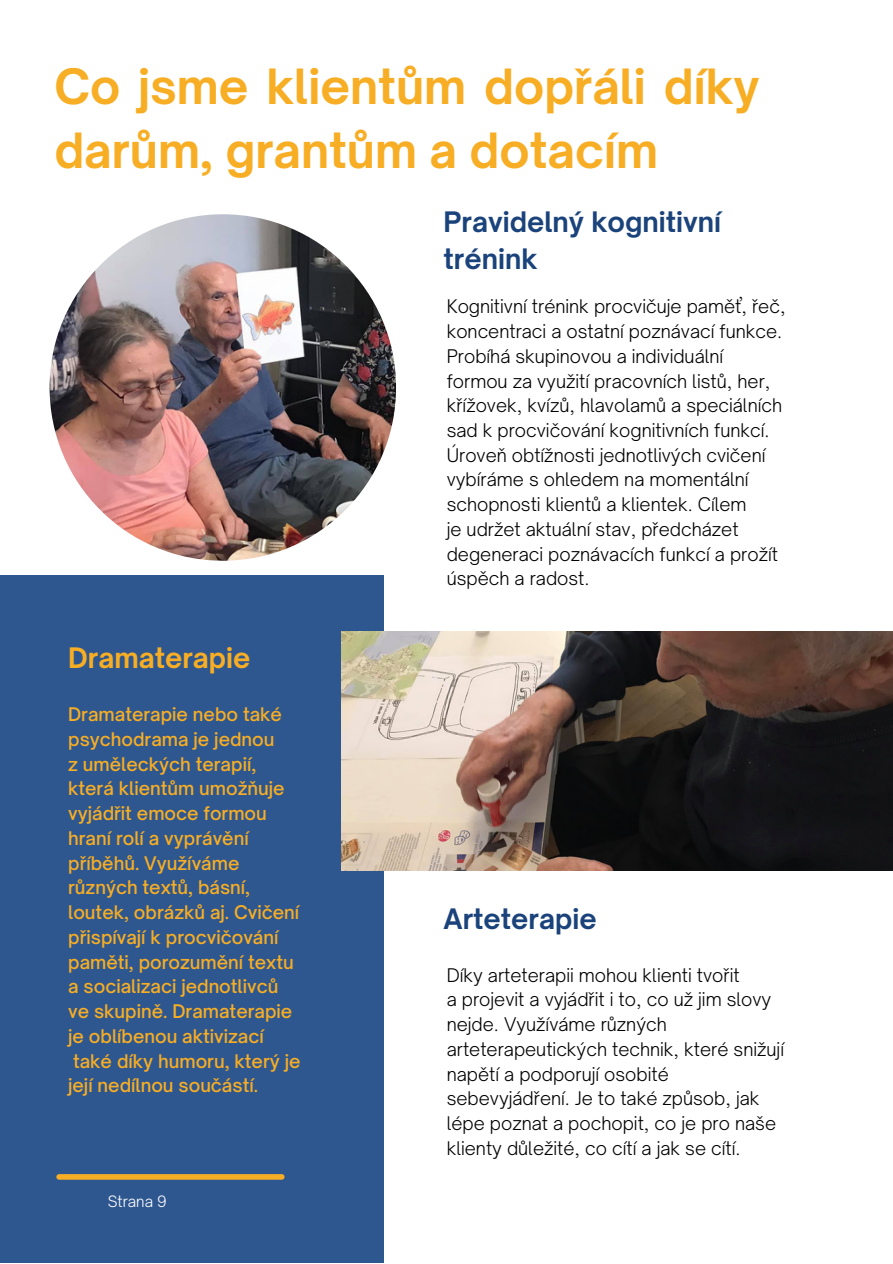
<style>
.page{position:relative;width:893px;height:1264px;background:#fff}
.page>*{position:absolute;margin:0;border:0;box-sizing:border-box;transform-origin:0 0}
.t1{font:700 46.5px/64.1px "Open Sauce One";color:#f7ae24}
.t2{font:700 27px/37px "Open Sauce One";color:#1b437b}
.t3{font:700 27px "Open Sauce One";color:#f7ae24}
.t4{font:300 18px/24.8px "Open Sauce One";color:#000}
.t5{font:500 18px/24.8px "Open Sauce One";color:#f7ae24}
.t6{font:300 15px "Open Sauce One";color:#fff}
</style>
<div class="page">
<div style="left:0;top:575px;width:384px;height:687px;background:#2f578f"></div>
<img style="left:50px;top:214px;width:346px;height:346px;border-radius:50%">
<img style="left:341px;top:631px;width:551px;height:239px">
<div style="left:59px;top:1174px;width:223px;height:5px;background:#f7ae24"></div>
<h1 class="t1" style="left:54px;top:54px;width:706px">Co jsme klientům dopřáli díky darům, grantům a dotacím</h1>
<h2 class="t2" style="left:443px;top:203px;width:279px">Pravidelný kognitivní trénink</h2>
<h2 class="t3" style="left:68px;top:641px;width:184px">Dramaterapie</h2>
<p class="t5" style="left:68px;top:702px;width:234px">Dramaterapie nebo také psychodrama je jednou<br>z uměleckých terapií, která klientům umožňuje vyjádřit emoce formou hraní rolí a vyprávění příběhů. Využíváme různých textů, básní, loutek, obrázků aj. Cvičení přispívají k procvičování paměti, porozumění textu a socializaci jednotlivců ve skupině. Dramaterapie je oblíbenou aktivizací také díky humoru, který je její nedílnou součástí.</p>
<p class="t6" style="left:108px;top:1191px;width:61px">Strana 9</p>
<p class="t4" style="left:446px;top:294px;width:340px">Kognitivní trénink procvičuje paměť, řeč, koncentraci a ostatní poznávací funkce.<br>Probíhá skupinovou a individuální formou za využití pracovních listů, her, křížovek, kvízů, hlavolamů a speciálních sad k procvičování kognitivních funkcí.<br>Úroveň obtížnosti jednotlivých cvičení vybíráme s ohledem na momentální schopnosti klientů a klientek. Cílem<br>je udržet aktuální stav, předcházet degeneraci poznávacích funkcí a prožít úspěch a radost.</p>
<h2 class="t2" style="left:443px;top:900px;width:155px">Arteterapie</h2>
<p class="t4" style="left:446px;top:962px;width:339px">Díky arteterapii mohou klienti tvořit<br>a projevit a vyjádřit i to, co už jim slovy nejde. Využíváme různých arteterapeutických technik, které snižují napětí a podporují osobité sebevyjádření. Je to také způsob, jak lépe poznat a pochopit, co je pro naše klienty důležité, co cítí a jak se cítí.</p>
</div>
